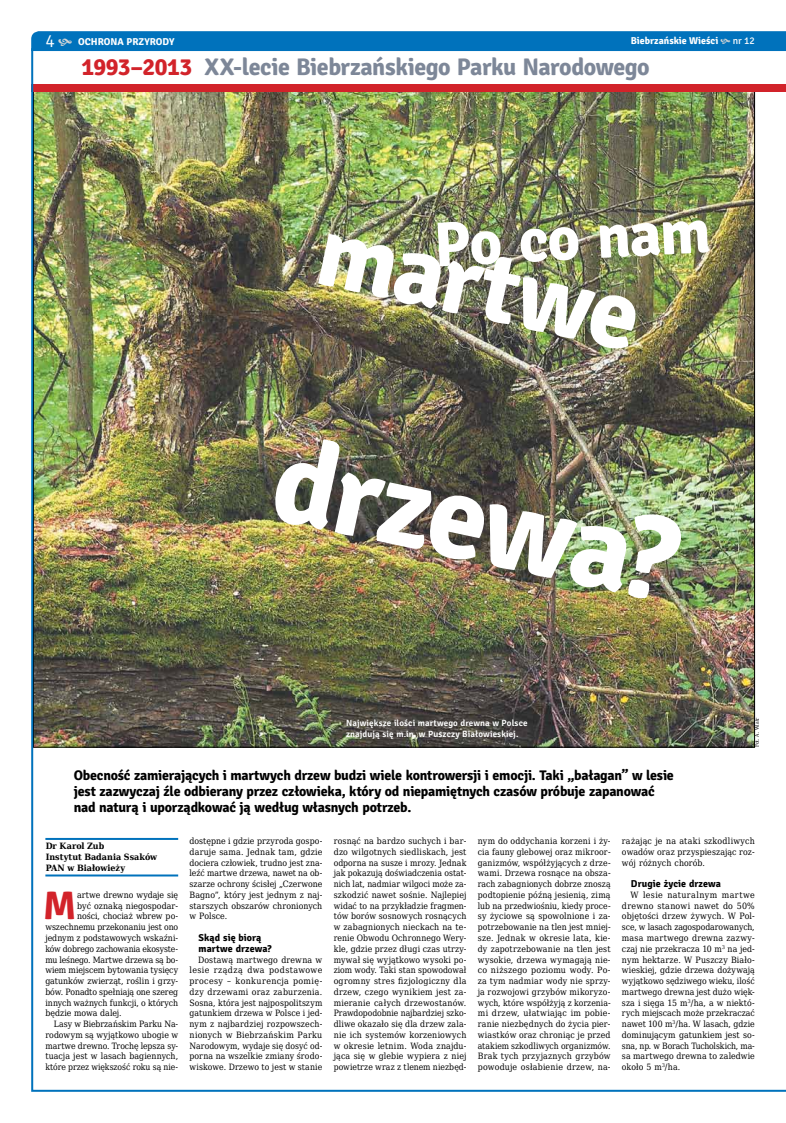
<style>
.page{position:relative;width:786px;height:1123px;background:#fff}
.page>*{position:absolute;margin:0;border:0;box-sizing:border-box;transform-origin:0 0}
.t1{font:700 120px "Signika";color:#fff}
.t2{font:700 100px "Signika";color:#fff}
.t3{font:700 63px "Signika";color:#fff}
.t4{font:700 39.7px "Signika";color:#d2232a}
.t5{font:700 24px "Signika";letter-spacing:-.02em;color:#7d8798}
.t6{font:300 18px "Signika";color:#fff}
.t7{font:700 14px/16px "Signika";letter-spacing:-.015em;color:#000}
.t8{font:700 10px/10.8px "Signika";letter-spacing:.01em;color:#000}
.t9{font:700 10px "Signika";color:#fff}
.t10{font:10px "Signika";color:#fff}
.t11{font:600 9px/10.8px "Signika";letter-spacing:.01em;color:#fff}
.t12{font:8.7px/10.8px "DejaVu Serif Condensed";color:#000;text-align:justify}
.t13{font:700 8.7px/10.8px "DejaVu Serif Condensed";color:#000}
.t14{font:8.7px "DejaVu Serif Condensed";letter-spacing:-.02em;color:#000}
.t15{font:5px "DejaVu Serif Condensed";letter-spacing:.005em;color:#000}
.s1{color:#d2232a}
</style>
<div class="page">
<img style="left:31px;top:51px;width:754px;height:1040px">
<div style="left:31px;top:31px;width:754px;height:20px;background:#0072bc"></div>
<h3 class="t6" style="left:45px;top:31px;width:11px">4</h3>
<p class="t9" style="left:630px;top:35px;width:89px">Biebrzańskie Wieści</p>
<p class="t10" style="left:732px;top:35px;width:23px">nr 12</p>
<h3 class="t5" style="left:81px;top:52px;width:569px"><span class="s1">1993–2013</span> XX-lecie Biebrzańskiego Parku Narodowego</h3>
<p class="t9" style="left:78px;top:35px;width:98px">ochrona przyrody</p>
<h3 class="t3" style="left:431px;top:207px;width:278px;rotate:-3deg">Po co nam</h3>
<h2 class="t2" style="left:331px;top:191px;width:336px;rotate:12deg">martwe</h2>
<h1 class="t1" style="left:290px;top:407px;width:412px;rotate:12deg">drzewa?</h1>
<p class="t11" style="left:346px;top:717px;width:183px">Największe ilości martwego drewna w Polsce znajdują się m.in. w Puszczy Białowieskiej.</p>
<p class="t15" style="left:753px;top:747px;width:32px;rotate:-90deg">Fot. A. Wiatr</p>
<p class="t7" style="left:74px;top:767px;width:601px">Obecność zamierających i martwych drzew budzi wiele kontrowersji i emocji. Taki „bałagan” w lesie jest zazwyczaj źle odbierany przez człowieka, który od niepamiętnych czasów próbuje zapanować nad naturą i uporządkować ją według własnych potrzeb.</p>
<p class="t13" style="left:46px;top:840px;width:113px">Dr Karol Zub<br>Instytut Badania Ssaków<br>PAN w Białowieży</p>
<h3 class="t4" style="left:43px;top:882px;width:35px">M</h3>
<p class="t12" style="left:77px;top:889px;width:102px">artwe drewno wydaje się</p>
<p class="t12" style="left:77px;top:900px;width:102px">być oznaką niegospodar-</p>
<p class="t12" style="left:77px;top:910px;width:102px">ności, chociaż wbrew po-</p>
<p class="t12" style="left:45px;top:921px;width:134px">wszechnemu przekonaniu jest ono</p>
<p class="t12" style="left:45px;top:932px;width:134px">jednym z podstawowych wskaźni-</p>
<p class="t14" style="left:45px;top:942px;width:134px">ków dobrego zachowania ekosyste-</p>
<p class="t12" style="left:45px;top:953px;width:134px">mu leśnego. Martwe drzewa są bo-</p>
<p class="t12" style="left:45px;top:964px;width:134px">wiem miejscem bytowania tysięcy</p>
<p class="t12" style="left:45px;top:975px;width:134px">gatunków zwierząt, roślin i grzy-</p>
<p class="t12" style="left:45px;top:986px;width:134px">bów. Ponadto spełniają one szereg</p>
<p class="t12" style="left:45px;top:996px;width:134px">innych ważnych funkcji, o których</p>
<p class="t12" style="left:45px;top:1007px;width:78px">będzie mowa dalej.</p>
<p class="t12" style="left:54px;top:1018px;width:126px">Lasy w Biebrzańskim Parku Na-</p>
<p class="t12" style="left:45px;top:1029px;width:134px">rodowym są wyjątkowo ubogie w</p>
<p class="t12" style="left:45px;top:1039px;width:134px">martwe drewno. Trochę lepsza sy-</p>
<p class="t12" style="left:45px;top:1050px;width:134px">tuacja jest w lasach bagiennych,</p>
<p class="t12" style="left:45px;top:1061px;width:134px">które przez większość roku są nie-</p>
<p class="t12" style="left:189px;top:835px;width:134px">dostępne i gdzie przyroda gospo&shy;daruje sama. Jednak tam, gdzie dociera człowiek, trudno jest zna&shy;leźć martwe drzewa, nawet na ob&shy;szarze ochrony ścisłej „Czerwone Bagno”, który jest jednym z naj&shy;starszych obszarów chronionych w Polsce.</p>
<p class="t8" style="left:198px;top:932px;width:75px">Skąd się biorą martwe drzewa?</p>
<p class="t12" style="left:189px;top:953px;width:134px;text-indent:9px">Dostawą martwego drewna w lesie rządzą dwa podstawowe procesy – konkurencja pomię&shy;dzy drzewami oraz zaburzenia.<br>Sosna, która jest najpospolitszym gatunkiem drzewa w Polsce i jed&shy;nym z najbardziej rozpowszech&shy;nionych w Biebrzańskim Parku Narodowym, wydaje się dosyć od&shy;porna na wszelkie zmiany środo&shy;wiskowe. Drzewo to jest w stanie</p>
<p class="t12" style="left:333px;top:835px;width:134px">rosnąć na bardzo suchych i bar&shy;dzo wilgotnych siedliskach, jest odporna na susze i mrozy. Jednak jak pokazują doświadczenia ostat&shy;nich lat, nadmiar wilgoci może za&shy;szkodzić nawet sośnie. Najlepiej widać to na przykładzie fragmen&shy;tów borów sosnowych rosnących w zabagnionych nieckach na te&shy;renie Obwodu Ochronnego Wery&shy;kle, gdzie przez długi czas utrzy&shy;mywał się wyjątkowo wysoki po&shy;ziom wody. Taki stan spowodował ogromny stres fizjologiczny dla drzew, czego wynikiem jest za&shy;mieranie całych drzewostanów.<br>Prawdopodobnie najbardziej szko&shy;dliwe okazało się dla drzew zala&shy;nie ich systemów korzeniowych w okresie letnim. Woda znajdu&shy;jąca się w glebie wypiera z niej powietrze wraz z tlenem niezbęd-</p>
<p class="t12" style="left:477px;top:835px;width:134px">nym do oddychania korzeni i ży&shy;cia fauny glebowej oraz mikroor&shy;ganizmów, współżyjących z drze&shy;wami. Drzewa rosnące na obsza&shy;rach zabagnionych dobrze znoszą podtopienie późną jesienią, zimą lub na przedwiośniu, kiedy proce&shy;sy życiowe są spowolnione i za&shy;potrzebowanie na tlen jest mniej&shy;sze. Jednak w okresie lata, kie&shy;dy zapotrzebowanie na tlen jest wysokie, drzewa wymagają nie&shy;co niższego poziomu wody. Po&shy;za tym nadmiar wody nie sprzy&shy;ja rozwojowi grzybów mikoryzo&shy;wych, które współżyją z korzenia&shy;mi drzew, ułatwiając im pobie&shy;ranie niezbędnych do życia pier&shy;wiastków oraz chroniąc je przed atakiem szkodliwych organizmów.<br>Brak tych przyjaznych grzybów powoduje osłabienie drzew, na-</p>
<p class="t12" style="left:621px;top:835px;width:134px">rażając je na ataki szkodliwych owadów oraz przyspieszając roz&shy;wój różnych chorób.</p>
<p class="t8" style="left:630px;top:878px;width:91px">Drugie życie drzewa</p>
<p class="t12" style="left:621px;top:889px;width:134px;text-indent:9px">W lesie naturalnym martwe drewno stanowi nawet do 50% objętości drzew żywych. W Pol&shy;sce, w lasach zagospodarowanych, masa martwego drewna zazwy&shy;czaj nie przekracza 10 m<sup>3</sup> na jed&shy;nym hektarze. W Puszczy Biało&shy;wieskiej, gdzie drzewa dożywają wyjątkowo sędziwego wieku, ilość martwego drewna jest dużo więk&shy;sza i sięga 15 m<sup>3</sup>/ha, a w niektó&shy;rych miejscach może przekraczać nawet 100 m<sup>3</sup>/ha. W lasach, gdzie dominującym gatunkiem jest so&shy;sna, np. w Borach Tucholskich, ma&shy;sa martwego drewna to zaledwie około 5 m<sup>3</sup>/ha.</p>
</div>
